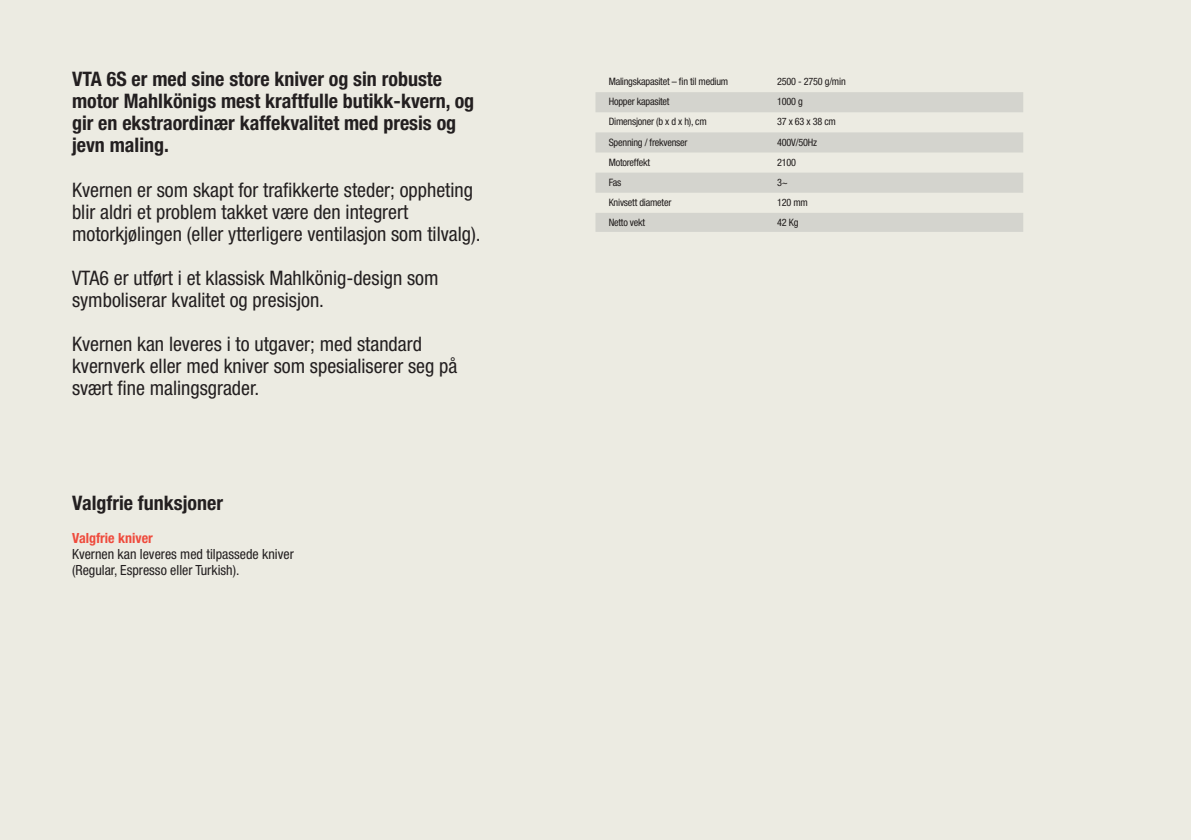
<style>
.page{position:relative;width:1191px;height:840px;background:#fff}
.page>*{position:absolute;margin:0;border:0;box-sizing:border-box;transform-origin:0 0}
.t1{font:condensed 20px/22px "Helvetica Neue LT Pro";color:#231f20}
.t2{font:700 condensed 20px/22px "Helvetica Neue LT Pro";color:#231f20}
.t3{font:condensed 14px/16px "Helvetica Neue LT Pro";color:#231f20}
.t4{font:700 condensed 14px "Helvetica Neue LT Pro";color:#ef4b3d}
.t5{font:condensed 10.2px "Helvetica Neue LT Pro";letter-spacing:-.02em;color:#231f20}
</style>
<div class="page">
<div style="left:0;top:0;width:1191px;height:839px;background:#ecebe2"></div>
<svg style="left:595px;top:92px;width:428px;height:140px;fill:#d4d4ce"></svg>
<p class="t2" style="left:72px;top:68px;width:404px">VTA 6S er med sine store kniver og sin robuste motor Mahlkönigs mest kraftfulle butikk-kvern, og gir en ekstraordinær kaffekvalitet med presis og jevn maling.</p>
<p class="t1" style="left:72px;top:178px;width:410px">Kvernen er som skapt for trafikkerte steder; oppheting blir aldri et problem takket være den integrert motorkjølingen (eller ytterligere ventilasjon som tilvalg).</p>
<p class="t1" style="left:72px;top:266px;width:368px">VTA6 er utført i et klassisk Mahlkönig-design som symboliserar kvalitet og presisjon.</p>
<p class="t1" style="left:72px;top:332px;width:387px">Kvernen kan leveres i to utgaver; med standard kvernverk eller med kniver som spesialiserer seg på svært fine malingsgrader.</p>
<p class="t2" style="left:72px;top:491px;width:152px">Valgfrie funksjoner</p>
<p class="t4" style="left:72px;top:529px;width:82px">Valgfrie kniver</p>
<p class="t3" style="left:72px;top:545px;width:223px">Kvernen kan leveres med tilpassede kniver (Regular, Espresso eller Turkish).</p>
<p class="t5" style="left:609px;top:76px;width:121px">Malingskapasitet – fin til medium</p>
<p class="t5" style="left:777px;top:76px;width:70px">2500 - 2750 g/min</p>
<p class="t5" style="left:609px;top:96px;width:62px">Hopper kapasitet</p>
<p class="t5" style="left:777px;top:96px;width:27px">1000 g</p>
<p class="t5" style="left:609px;top:116px;width:99px">Dimensjoner (b x d x h), cm</p>
<p class="t5" style="left:777px;top:116px;width:60px">37 x 63 x 38 cm</p>
<p class="t5" style="left:609px;top:136px;width:80px">Spenning / frekvenser</p>
<p class="t5" style="left:777px;top:136px;width:41px">400V/50Hz</p>
<p class="t5" style="left:609px;top:156px;width:43px">Motoreffekt</p>
<p class="t5" style="left:777px;top:156px;width:20px">2100</p>
<p class="t5" style="left:609px;top:176px;width:14px">Fas</p>
<p class="t5" style="left:777px;top:176px;width:12px">3~</p>
<p class="t5" style="left:609px;top:196px;width:64px">Knivsett diameter</p>
<p class="t5" style="left:777px;top:196px;width:32px">120 mm</p>
<p class="t5" style="left:609px;top:216px;width:38px">Netto vekt</p>
<p class="t5" style="left:777px;top:216px;width:23px">42 Kg</p>
</div>
